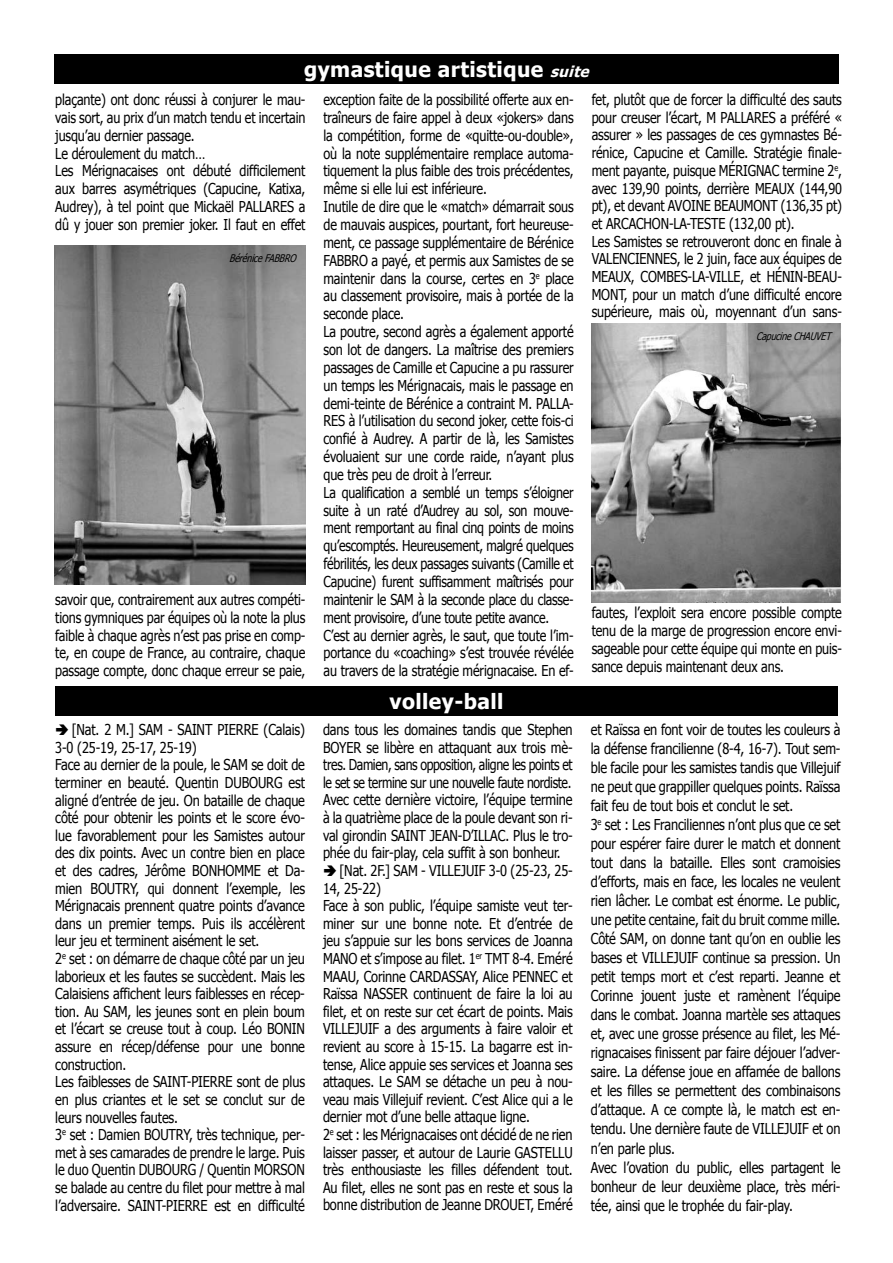
<style>
.page{position:relative;width:893px;height:1263px;background:#fff}
.page>*{position:absolute;margin:0;border:0;box-sizing:border-box;transform-origin:0 0}
.t1{font:700 21px "Tahoma";letter-spacing:.02em;color:#fff}
.t2{font:15px/17.5px "Tahoma";letter-spacing:-.01em;color:#000;scale:.85 1}
.t3{font:15px/17.9px "Tahoma";letter-spacing:-.01em;color:#000;scale:.84 1}
.t4{font:italic 10.5px "Tahoma";color:#000;scale:.84 1}
.s1{font-style:italic;font-size:15px}
</style>
<div class="page">
<div style="left:54px;top:54px;width:784px;height:30px;background:#000"></div>
<div style="left:55px;top:686px;width:783px;height:30px;background:#000"></div>
<img style="left:54px;top:245px;width:251px;height:339px">
<img style="left:591px;top:324px;width:250px;height:278px">
<h1 class="t1" style="left:304px;top:55px;width:291px">gymastique artistique <span class="s1">suite</span></h1>
<p class="t3" style="left:55px;top:90px;width:299px">plaçante) ont donc réussi à conjurer le mau&shy;vais sort, au prix d’un match tendu et incertain jusqu’au dernier passage.<br>Le déroulement du match…<br>Les Mérignacaises ont débuté difficilement aux barres asymétriques (Capucine, Katixa, Audrey), à tel point que Mickaël Palla</p>
<p class="t3" style="left:55px;top:197px;width:299px;text-align:right">res a<br>dû y jouer son premier joker. Il faut en effet</p>
<p class="t4" style="left:229px;top:251px;width:79px">BéréniceFabbro</p>
<p class="t3" style="left:55px;top:590px;width:299px;text-align:justify">savoir que, contrairement aux autres compéti&shy;tions gymniques par équipes où la note la plus faible à chaque agrès n’est pas prise en comp&shy;te, en coupe de France, au contraire, chaque passage compte, donc chaque erreur se paie,</p>
<p class="t2" style="left:55px;top:720px;width:295px;text-indent:16px">[Nat. 2 M.] SAM - SAINt Pierre (Calais)<br>3-0 (25-19, 25-17, 25-19)<br>Face au dernier de la poule, le SAM se doit de terminer en beauté. Quentin Dubourg est aligné d’entrée de jeu. On bataille de chaque côté pour obtenir les points et le score évo&shy;lue favorablement pour les Samistes autour des dix points. Avec un contre bien en place et des cadres, Jérôme Bonhomm</p>
<p class="t2" style="left:55px;top:861px;width:295px;text-indent:199px">e et Da&shy;mien Boutry, qui donnent l’exemple, les Mérignacais prennent quatre points d’avance dans un premier temps. Puis ils accélèrent leur jeu et terminent aisément le set.<br>2<sup>e</sup> set : on démarre de chaque côté par un jeu laborieux et les fautes se succèdent. Mais les Calaisiens affichent leurs faiblesses en récep&shy;tion. Au SAM, les jeunes sont en plein boum et l’écart se creuse tout à coup. Léo Bonin assure en récep/défense pour une bonne construction.<br>Les faiblesses de SAINt-Pierre sont de plus en plus criantes et le set se conclut sur de leurs nouvelles fautes.<br>3<sup>e</sup> set : Damien Boutry, très technique, per&shy;met à ses camarades de prendre le large. Puis le duo Quentin Dubourg / Quentin Morson se balade au centre du filet pour mettre à mal l’adversaire. SAINt-Pierre est en difficulté</p>
<p class="t3" style="left:323px;top:90px;width:299px">exception faite de la possibilité offerte aux en&shy;traîneurs de faire appel à deux «jokers» dans la compétition, forme de «quitte-ou-double», où la note supplémentaire remplace automa&shy;tiquement la plus faible des trois précédentes, même si elle lui est inférieure.<br>Inutile de dire que le «match» démarrait sous de mauvais auspices, pourtant, fort heureuse&shy;ment, ce passage supplémentaire de Bérénice Fabbro a payé, et permis aux Samistes de se maintenir dans la course, certes en 3<sup>e</sup> place au classement provisoire, mais à portée de la seconde place.<br>La poutre, second agrès a également apporté son lot de dangers. La maîtrise des premiers passages de Camille et Capucine a pu rassurer un temps les Mérignacais, mais le passage en demi-teinte de Bérénice a contraint M. Palla</p>
<p class="t3" style="left:323px;top:393px;width:299px;text-indent:246px">- res à l’utilisation du second joker, cette fois-ci confié à Audrey. A partir de là, les Samistes évoluaient sur une corde raide, n’ayant plus que très peu de droit à l’erreur.<br>La qualification a semblé un temps s’éloigner suite à un raté d’Audrey au sol, son mouve&shy;ment remportant au final cinq points de moins qu’escomptés. Heureusement, malgré quelques fébrilités, les deux passages suivants (Camille et Capucine) furent suffisamment maîtrisés pour maintenir le SAM à la seconde place du classe&shy;ment provisoire, d’une toute petite avance.<br>C’est au dernier agrès, le saut, que toute l’im&shy;portance du «coaching» s’est trouvée révélée au travers de la stratégie mérignacaise. En ef-</p>
<h1 class="t1" style="left:389px;top:687px;width:116px">volley-ball</h1>
<p class="t2" style="left:323px;top:720px;width:295px;text-align:justify">dans tous les domaines tandis que Stephen Boyer se libère en attaquant aux trois mè&shy;tres. Damien, sans opposition, aligne les points et le set se termine sur une nouvelle faute nordiste.<br>Avec cette dernière victoire, l’équipe termine à la quatrième place de la poule devant son ri&shy;val girondin SAINt Jean-d’Illac</p>
<p class="t2" style="left:505px;top:826px;width:81px">. Plus le tro-</p>
<p class="t2" style="left:323px;top:843px;width:281px">phée du fair-play, cela suffit à son bonheur.</p>
<p class="t2" style="left:340px;top:861px;width:276px">[Nat. 2F.] SAM - Villejuif 3-0 (25-23, 25-</p>
<p class="t2" style="left:323px;top:878px;width:70px">14, 25-22)</p>
<p class="t2" style="left:323px;top:896px;width:295px">Face à son public, l’équipe samiste veut ter-</p>
<p class="t2" style="left:323px;top:914px;width:295px">miner sur une bonne note. Et d’entrée de</p>
<p class="t2" style="left:323px;top:931px;width:295px">jeu s’appuie sur les bons services de Joanna</p>
<p class="t2" style="left:323px;top:949px;width:295px">Mano et s’impose au filet. 1<sup>er</sup> TMT 8-4. Eméré</p>
<p class="t2" style="left:323px;top:966px;width:139px">Maau, Corinne Cardassa</p>
<p class="t2" style="left:470px;top:966px;width:123px">y, Alice Pennec et</p>
<p class="t2" style="left:323px;top:984px;width:57px">Raïssa Nass</p>
<p class="t2" style="left:323px;top:984px;width:295px;text-indent:70px">er continuent de faire la loi au filet, et on reste sur cet écart de points. Mais Villejuif a des arguments à faire valoir et revient au score à 15-15. La bagarre est in&shy;tense, Alice appuie ses services et Joanna ses attaques. Le SAM se détache un peu à nou&shy;veau mais Villejuif revient. C’est Alice qui a le dernier mot d’une belle attaque ligne.<br>2<sup>e</sup> set : les Mérignacaises ont décidé de ne rien laisser passer, et autour de Laurie Gastellu très enthousiaste les filles défendent tout.<br>Au filet, elles ne sont pas en reste et sous la bonne distribution de Jeanne Drouet, Eméré</p>
<p class="t3" style="left:592px;top:90px;width:299px">fet, plutôt que de forcer la difficulté des sauts pour creuser l’écart, M Palla</p>
<p class="t3" style="left:592px;top:108px;width:299px;text-indent:162px">res a préféré « assurer » les passages de ces gymnastes Bé&shy;rénice, Capucine et Camille. Stratégie finale&shy;ment payante, puisque Mérignac termine 2<sup>e</sup>, avec 139,90 points, derrière Meaux (144,90 pt), et devant Avoine Beaumo nt (136,35 pt) et Arcachon-La-Teste (132,00 pt).<br>Les Samistes se retrouveront donc en finale à Valenciennes, le 2 juin, face aux équipes de Meaux, Com bes-la-ville, et Hé nin-Beau&shy;mont, pour un match d’une difficulté encore supérieure, mais où, moyennant d’un sans-</p>
<p class="t4" style="left:756px;top:329px;width:95px">CapucineChauvet</p>
<p class="t3" style="left:592px;top:603px;width:299px;text-align:justify">fautes, l’exploit sera encore possible compte tenu de la marge de progression encore envi&shy;sageable pour cette équipe qui monte en puis&shy;sance depuis maintenant deux ans.</p>
<p class="t2" style="left:591px;top:719px;width:295px;line-height:19px">et Raïssa en font voir de toutes les couleurs à la défense francilienne (8-4, 16-7). Tout sem&shy;ble facile pour les samistes tandis que Villejuif ne peut que grappiller quelques points. Raïssa fait feu de tout bois et conclut le set.<br>3<sup>e</sup> set : Les Franciliennes n’ont plus que ce set pour espérer faire durer le match et donnent tout dans la bataille. Elles sont cramoisies d’efforts, mais en face, les locales ne veulent rien lâcher. Le combat est énorme. Le public, une petite centaine, fait du bruit comme mille.<br>Côté SAM, on donne tant qu’on en oublie les bases et Villejuif continue sa pression. Un petit temps mort et c’est reparti. Jeanne et Corinne jouent juste et ramènent l’équipe dans le combat. Joanna martèle ses attaques et, avec une grosse présence au filet, les Mé&shy;rignacaises finissent par faire déjouer l’adver&shy;saire. La défense joue en affamée de ballons et les filles se permettent des combinaisons d’attaque. A ce compte là, le match est en&shy;tendu. Une dernière faute de Villejuif et on n’en parle plus.<br>Avec l’ovation du public, elles partagent le bonheur de leur deuxième place, très méri&shy;tée, ainsi que le trophée du fair-play.</p>
</div>
